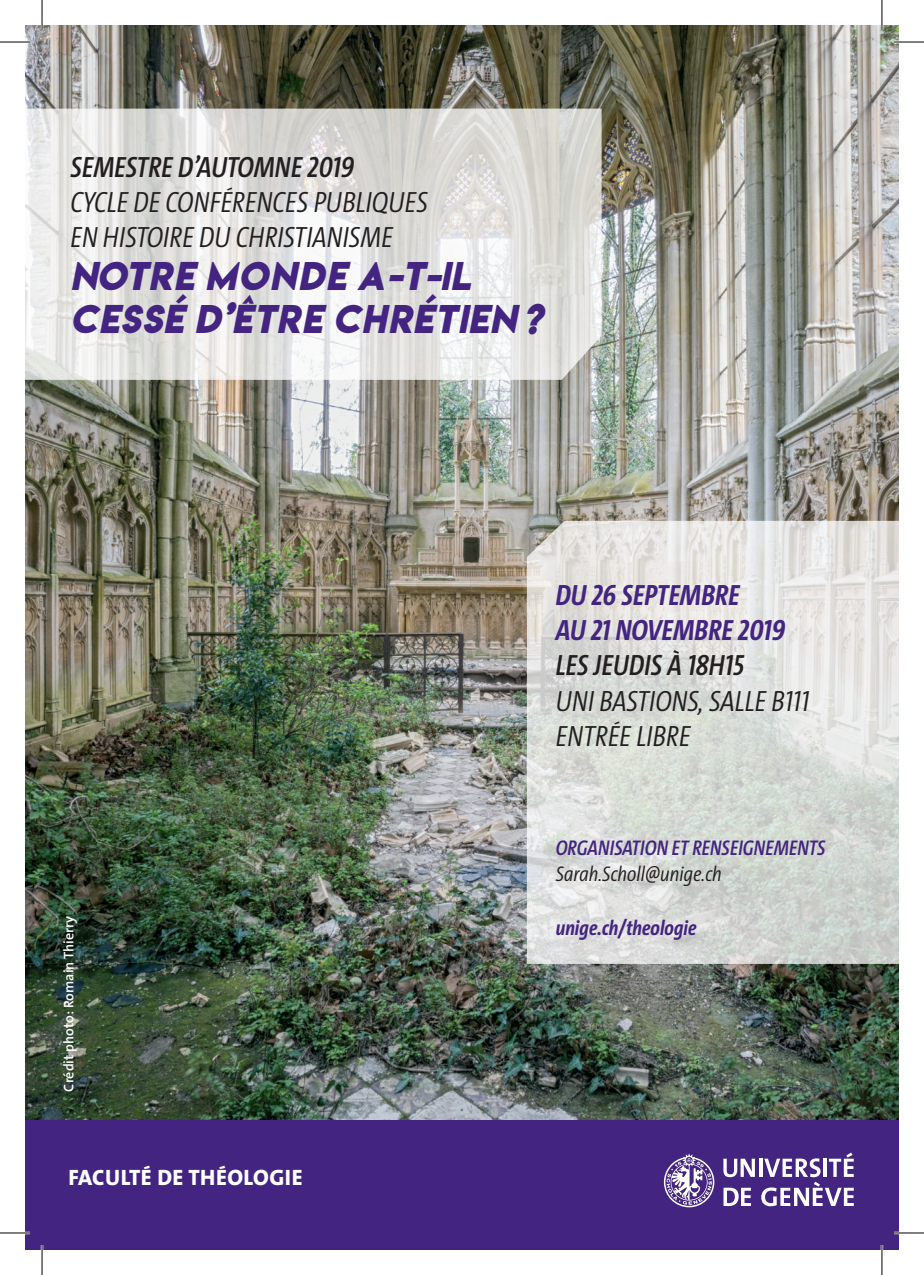
<style>
.page{position:relative;width:924px;height:1275px;background:#fff}
.page>*{position:absolute;margin:0;border:0;box-sizing:border-box;transform-origin:0 0}
.t1{font:35.6px/42.6px "Lemon Milkbolditalic";color:#432480}
.t2{font:italic 300 29.4px/35.4px "The Sans Cd LF4";color:#231f20}
.t3{font:italic 600 29.4px "The Sans Cd LF6";color:#231f20}
.t4{font:italic 700 29.4px/35.4px "The Sans Cd LF7";color:#432480}
.t5{font:800 22.4px "The Sans Os F";letter-spacing:.02em;color:#fff}
.t6{font:italic 600 21.4px "The Sans Cd LF6";color:#432480}
.t7{font:italic 300 21.4px "The Sans Cd LF4";color:#231f20}
.t8{font:italic 700 21.4px "The Sans Cd LF7";color:#432480}
.t9{font:600 14px "The Sans Os F";color:#fff}
</style>
<div class="page">
<img style="left:25px;top:25px;width:873px;height:1095px">
<svg style="left:25px;top:109px;width:576px;height:271px"></svg>
<svg style="left:526px;top:521px;width:372px;height:443px;background:#dbddd9"></svg>
<div style="left:25px;top:1120px;width:873px;height:130px;background:#432480"></div>
<svg style="left:663px;top:1153px;width:51px;height:54px"></svg>
<svg style="left:723px;top:1158px;width:31px;height:19px"></svg>
<hr style="left:758px;top:1158px;width:3px;height:19px;background:#fff">
<svg style="left:723px;top:1187px;width:27px;height:19px"></svg>
<svg style="left:761px;top:1152px;width:92px;height:54px"></svg>
<hr style="left:0;top:41px;width:30px;height:2px;background:#fff">
<hr style="left:893px;top:41px;width:30px;height:2px;background:#fff">
<hr style="left:0;top:1231px;width:30px;height:3px;background:#fff">
<hr style="left:893px;top:1231px;width:30px;height:3px;background:#fff">
<hr style="left:41px;top:0;width:2px;height:30px;background:#fff">
<hr style="left:41px;top:1245px;width:2px;height:30px;background:#fff">
<hr style="left:880px;top:0;width:2px;height:30px;background:#fff">
<hr style="left:880px;top:1245px;width:2px;height:30px;background:#fff">
<hr style="left:0;top:42px;width:30px;height:1px;background:#000">
<hr style="left:893px;top:42px;width:30px;height:1px;background:#000">
<hr style="left:0;top:1232px;width:30px;height:1px;background:#000">
<hr style="left:893px;top:1232px;width:30px;height:1px;background:#000">
<hr style="left:42px;top:0;width:1px;height:30px;background:#000">
<hr style="left:42px;top:1245px;width:1px;height:30px;background:#000">
<hr style="left:881px;top:0;width:1px;height:30px;background:#000">
<hr style="left:881px;top:1245px;width:1px;height:30px;background:#000">
<p class="t3" style="left:70px;top:148px;width:285px">SEMESTRE D’AUTOMNE 2019</p>
<p class="t2" style="left:70px;top:183px;width:359px">CYCLE DE CONFÉRENCES PUBLIQUES<br>EN HISTOIRE DU CHRISTIANISME</p>
<p class="t1" style="left:70px;top:255px;width:473px">NOTRE MONDE A-T-IL<br>CESSÉ D’ÊTRE CHRÉTIEN?</p>
<p class="t9" style="left:60px;top:1091px;width:177px;rotate:-90deg">Crédit photo: Romain Thierry</p>
<p class="t5" style="left:68px;top:1163px;width:235px">FACULTÉ DE THÉOLOGIE</p>
<p class="t4" style="left:555px;top:576px;width:231px">DU 26 SEPTEMBRE<br>AU 21 NOVEMBRE 2019</p>
<p class="t3" style="left:555px;top:646px;width:190px">LES JEUDIS À 18H15</p>
<p class="t2" style="left:555px;top:682px;width:255px">UNI BASTIONS, SALLE B111<br>ENTRÉE LIBRE</p>
<p class="t6" style="left:555px;top:834px;width:271px">ORGANISATION ET RENSEIGNEMENTS</p>
<p class="t7" style="left:555px;top:859px;width:168px">Sarah.Scholl@unige.ch</p>
<p class="t8" style="left:555px;top:914px;width:142px">unige.ch/theologie</p>
</div>
